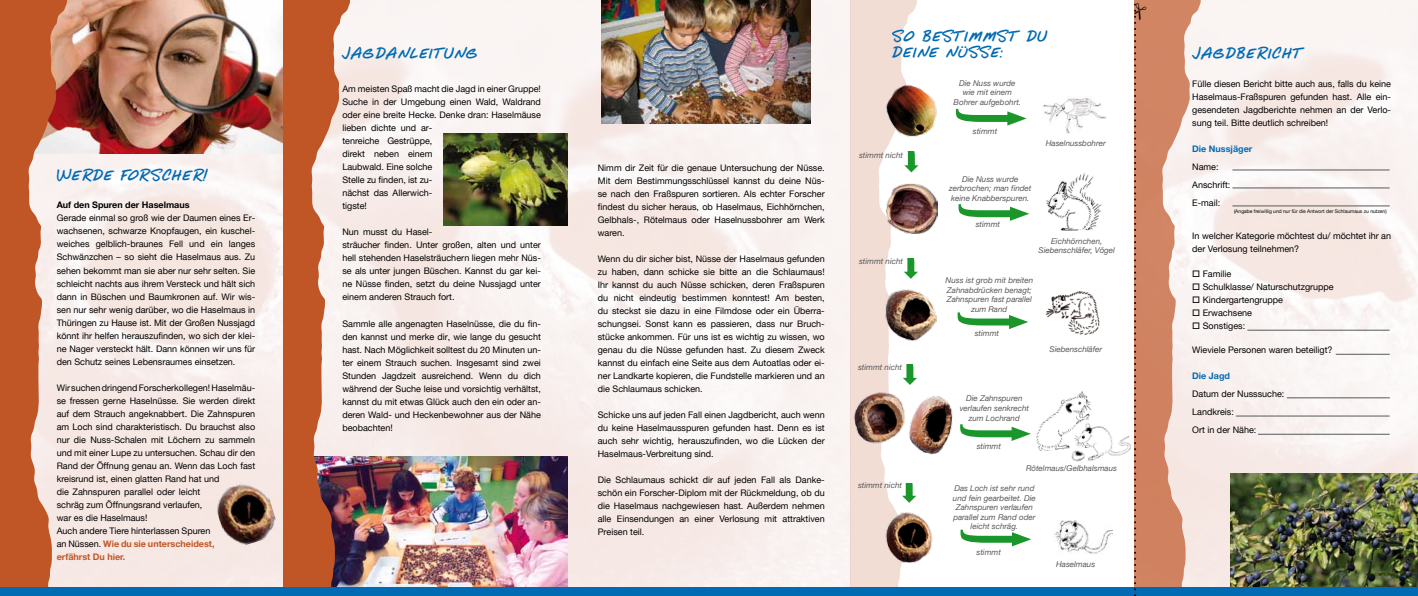
<style>
.page{position:relative;width:1418px;height:596px;background:#fff}
.page>*{position:absolute;margin:0;border:0;box-sizing:border-box;transform-origin:0 0}
.t1{font:700 14px/16.8px "Nabu Note 4";color:#006ab3}
.t2{font:9px/13px "Helvetica Neue";color:#000;text-align:justify}
.t3{font:700 9px "Helvetica Neue";color:#000}
.t4{font:700 9px "Helvetica Neue";color:#006ab3}
.t5{font:italic 8px/9.6px "Helvetica Neue";color:#58585a;text-align:center}
.t6{font:5px "Helvetica Neue";color:#000}
.s1{font-weight:700;color:#c25425}
</style>
<div class="page">
<img style="left:72px;top:0;width:778px;height:587px">
<img style="left:72px;top:0;width:211px;height:153px">
<svg style="left:850px;top:0;width:74px;height:587px;fill:#f2ddd4"></svg>
<img style="left:601px;top:0;width:209px;height:124px">
<img style="left:211px;top:477px;width:69px;height:73px">
<img style="left:880px;top:79px;width:57px;height:60px">
<img style="left:854px;top:392px;width:51px;height:51px">
<img style="left:886px;top:181px;width:51px;height:52px">
<img style="left:885px;top:512px;width:47px;height:50px">
<img style="left:907px;top:395px;width:46px;height:60px">
<img style="left:1053px;top:520px;width:58px;height:34px">
<img style="left:1036px;top:391px;width:55px;height:59px">
<img style="left:1045px;top:173px;width:56px;height:58px">
<img style="left:1043px;top:98px;width:63px;height:35px">
<svg style="left:955px;top:109px;width:71px;height:16px"></svg>
<svg style="left:958px;top:204px;width:71px;height:17px"></svg>
<svg style="left:960px;top:529px;width:71px;height:17px"></svg>
<svg style="left:960px;top:424px;width:70px;height:16px"></svg>
<svg style="left:901px;top:151px;width:17px;height:21px"></svg>
<div style="left:890px;top:142px;width:38px;height:9px;background:#fff"></div>
<svg style="left:901px;top:257px;width:17px;height:21px"></svg>
<div style="left:889px;top:249px;width:39px;height:8px;background:#fff"></div>
<svg style="left:899px;top:482px;width:17px;height:20px"></svg>
<div style="left:896px;top:474px;width:30px;height:8px;background:#fff"></div>
<svg style="left:0;top:0;width:72px;height:587px;background:#d38c6e"></svg>
<img style="left:354px;top:456px;width:213px;height:131px">
<svg style="left:283px;top:0;width:71px;height:587px;fill:#c05526"></svg>
<img style="left:444px;top:133px;width:123px;height:92px">
<img style="left:885px;top:290px;width:51px;height:50px">
<img style="left:1045px;top:291px;width:55px;height:44px">
<svg style="left:957px;top:312px;width:71px;height:17px"></svg>
<svg style="left:900px;top:363px;width:17px;height:21px"></svg>
<div style="left:888px;top:355px;width:39px;height:8px;background:#fff"></div>
<img style="left:1230px;top:473px;width:187px;height:114px">
<svg style="left:1146px;top:0;width:57px;height:587px;fill:#d28565"></svg>
<div style="left:0;top:587px;width:1417px;height:8px;background:#006ab3"></div>
<img style="left:1071px;top:422px;width:59px;height:39px">
<hr style="left:1232px;top:169px;width:157px;height:1px;background:#58585a">
<hr style="left:1232px;top:187px;width:157px;height:1px;background:#58585a">
<hr style="left:1232px;top:205px;width:157px;height:1px;background:#58585a">
<hr style="left:1247px;top:329px;width:142px;height:1px;background:#58585a">
<hr style="left:1335px;top:353px;width:54px;height:1px;background:#58585a">
<hr style="left:1286px;top:397px;width:103px;height:1px;background:#58585a">
<hr style="left:1235px;top:415px;width:154px;height:1px;background:#58585a">
<hr style="left:1257px;top:433px;width:132px;height:1px;background:#58585a">
<svg style="left:1134px;top:0;width:12px;height:596px;background:#c57d5e"></svg>
<h1 class="t1" style="left:57px;top:168px;width:152px">WERDE FORSCHER!</h1>
<p class="t3" style="left:57px;top:199px;width:134px">Auf den Spuren der Haselmaus</p>
<p class="t2" style="left:57px;top:211px;width:200px">Gerade einmal so groß wie der Daumen eines Er&shy;wachsenen, schwarze Knopfaugen, ein kuschel&shy;weiches gelblich-braunes Fell und ein langes Schwänzchen – so sieht die Haselmaus aus. Zu sehen bekommt man sie aber nur sehr selten. Sie schleicht nachts aus ihrem Versteck und hält sich dann in Büschen und Baumkronen auf. Wir wis&shy;sen nur sehr wenig darüber, wo die Haselmaus in Thüringen zu Hause ist. Mit der Großen Nussjagd könnt ihr helfen herauszufinden, wo sich der klei&shy;ne Nager versteckt hält. Dann können wir uns für den Schutz seines Lebensraumes einsetzen.</p>
<p class="t2" style="left:57px;top:380px;width:200px;text-align:left">Wir suchen dringend Forscherkollegen! Haselmäu&shy;se fressen gerne Haselnüsse. Sie werden direkt auf dem Strauch angeknabbert. Die Zahnspuren am Loch sind charakteristisch. Du brauchst also nur die Nuss-Schalen mit Löchern zu sammeln und mit einer Lupe zu untersuchen. Schau dir den Rand der Öffnung genau an. Wenn das Loch fast kreisrund ist, einen glatten Rand hat und<br>die Zahnspuren parallel oder leicht<br>schräg zum Öffnungsrand verlaufen,<br>war es die Haselmaus!<br>Auch andere Tiere hinterlassen Spuren<br>an Nüssen. <span class="s1">Wie du sie unterscheidest,<br>erfährst Du hier.</span></p>
<h1 class="t1" style="left:342px;top:45px;width:138px">JAGDANLEITUNG</h1>
<p class="t2" style="left:342px;top:82px;width:200px;text-align:left">Am meisten Spaß macht die Jagd in einer Gruppe!<br>Suche in der Umgebung einen Wald, Waldrand oder eine breite Hecke. Denke dran: Haselmäuse lieben dichte und ar-<br>tenreiche Gestrüppe,<br>direkt neben einem<br>Laubwald. Eine solche<br>Stelle zu finden, ist zu-<br>nächst das Allerwich-<br>tigste!</p>
<p class="t2" style="left:342px;top:225px;width:200px;text-align:left">Nun musst du Hasel-<br>sträucher finden. Unter großen, alten und unter hell stehenden Haselsträuchern liegen mehr Nüs&shy;se als unter jungen Büschen. Kannst du gar kei&shy;ne Nüsse finden, setzt du deine Nussjagd unter einem anderen Strauch fort.</p>
<p class="t2" style="left:342px;top:316px;width:200px">Sammle alle angenagten Haselnüsse, die du fin&shy;den kannst und merke dir, wie lange du gesucht hast. Nach Möglichkeit solltest du 20 Minuten un&shy;ter einem Strauch suchen. Insgesamt sind zwei Stunden Jagdzeit ausreichend. Wenn du dich während der Suche leise und vorsichtig verhältst, kannst du mit etwas Glück auch den ein oder an&shy;deren Wald- und Heckenbewohner aus der Nähe beobachten!</p>
<p class="t2" style="left:598px;top:160px;width:228px">Nimm dir Zeit für die genaue Untersuchung der Nüsse.<br>Mit dem Bestimmungsschlüssel kannst du deine Nüs&shy;se nach den Fraßspuren sortieren. Als echter Forscher findest du sicher heraus, ob Haselmaus, Eichhörnchen, Gelbhals-, Rötelmaus oder Haselnussbohrer am Werk waren.</p>
<p class="t2" style="left:598px;top:251px;width:228px">Wenn du dir sicher bist, Nüsse der Haselmaus gefunden zu haben, dann schicke sie bitte an die Schlaumaus!<br>Ihr kannst du auch Nüsse schicken, deren Fraßspuren du nicht eindeutig bestimmen konntest! Am besten, du steckst sie dazu in eine Filmdose oder ein Überra&shy;schungsei. Sonst kann es passieren, dass nur Bruch&shy;stücke ankommen. Für uns ist es wichtig zu wissen, wo genau du die Nüsse gefunden hast. Zu diesem Zweck kannst du einfach eine Seite aus dem Autoatlas oder ei&shy;ner Landkarte kopieren, die Fundstelle markieren und an die Schlaumaus schicken.</p>
<p class="t2" style="left:598px;top:407px;width:228px">Schicke uns auf jeden Fall einen Jagdbericht, auch wenn du keine Haselmausspuren gefunden hast. Denn es ist auch sehr wichtig, herauszufinden, wo die Lücken der Haselmaus-Verbreitung sind.</p>
<p class="t2" style="left:598px;top:472px;width:228px">Die Schlaumaus schickt dir auf jeden Fall als Danke&shy;schön ein Forscher-Diplom mit der Rückmeldung, ob du die Haselmaus nachgewiesen hast. Außerdem nehmen alle Einsendungen an einer Verlosung mit attraktiven Preisen teil.</p>
<h1 class="t1" style="left:892px;top:28px;width:146px">SO BESTIMMST DU<br>DEINE</h1>
<h1 class="t1" style="left:946px;top:45px;width:59px">NÜSSE:</h1>
<p class="t5" style="left:953px;top:78px;width:69px">Die Nuss wurde wie mit einem<br>Bohrer aufgebohrt.</p>
<p class="t5" style="left:859px;top:150px;width:46px">stimmt nicht</p>
<p class="t5" style="left:859px;top:256px;width:46px">stimmt nicht</p>
<p class="t5" style="left:858px;top:362px;width:46px">stimmt nicht</p>
<p class="t5" style="left:858px;top:480px;width:46px">stimmt nicht</p>
<p class="t5" style="left:972px;top:126px;width:26px">stimmt</p>
<p class="t5" style="left:949px;top:174px;width:84px">Die Nuss wurde zerbrochen; man findet keine Knabberspuren.</p>
<p class="t5" style="left:975px;top:219px;width:26px">stimmt</p>
<p class="t5" style="left:1045px;top:138px;width:61px">Haselnussbohrer</p>
<p class="t5" style="left:1038px;top:235px;width:78px">Eichhörnchen,<br>Siebenschläfer, Vögel</p>
<p class="t5" style="left:945px;top:275px;width:89px">Nuss ist grob mit breiten<br>Zahnabdrücken benagt;<br>Zahnspuren fast parallel zum Rand</p>
<p class="t5" style="left:974px;top:328px;width:26px">stimmt</p>
<p class="t5" style="left:959px;top:393px;width:71px">Die Zahnspuren verlaufen senkrecht zum Lochrand</p>
<p class="t5" style="left:976px;top:441px;width:26px">stimmt</p>
<p class="t5" style="left:1049px;top:344px;width:54px">Siebenschläfer</p>
<p class="t5" style="left:1026px;top:463px;width:92px">Rötelmaus/Gelbhalsmaus</p>
<p class="t5" style="left:952px;top:483px;width:84px">Das Loch ist sehr rund und fein gearbeitet. Die<br>Zahnspuren verlaufen parallel zum Rand oder leicht schräg.</p>
<p class="t5" style="left:976px;top:546px;width:26px">stimmt</p>
<p class="t5" style="left:1056px;top:558px;width:41px">Haselmaus</p>
<h1 class="t1" style="left:1192px;top:45px;width:113px">JAGDBERICHT</h1>
<p class="t2" style="left:1192px;top:77px;width:200px">Fülle diesen Bericht bitte auch aus, falls du keine Haselmaus-Fraßspuren gefunden hast. Alle ein&shy;gesendeten Jagdberichte nehmen an der Verlo&shy;sung teil. Bitte deutlich schreiben!</p>
<p class="t4" style="left:1192px;top:143px;width:62px">Die Nussjäger</p>
<p class="t2" style="left:1192px;top:157px;width:40px;line-height:18px;text-align:left">Name:<br>Anschrift:<br>E-mail:</p>
<p class="t6" style="left:1233px;top:208px;width:154px">(Angabe freiwillig und nur für die Antwort der Schlaumaus zu nutzen)</p>
<p class="t2" style="left:1192px;top:229px;width:200px">In welcher Kategorie möchtest du/ möchtet ihr an der Verlosung teilnehmen?</p>
<p class="t2" style="left:1192px;top:267px;width:41px">□ Familie</p>
<p class="t2" style="left:1192px;top:280px;width:143px">□ Schulklasse/ Naturschutzgruppe</p>
<p class="t2" style="left:1192px;top:293px;width:92px">□ Kindergartengruppe</p>
<p class="t2" style="left:1192px;top:306px;width:61px">□ Erwachsene</p>
<p class="t2" style="left:1192px;top:319px;width:54px">□ Sonstiges:</p>
<p class="t2" style="left:1192px;top:343px;width:142px">Wieviele Personen waren beteiligt?</p>
<p class="t4" style="left:1192px;top:370px;width:39px">Die Jagd</p>
<p class="t2" style="left:1192px;top:384px;width:94px;line-height:18px;text-align:left">Datum der Nusssuche:<br>Landkreis:<br>Ort in der Nähe:</p>
</div>
